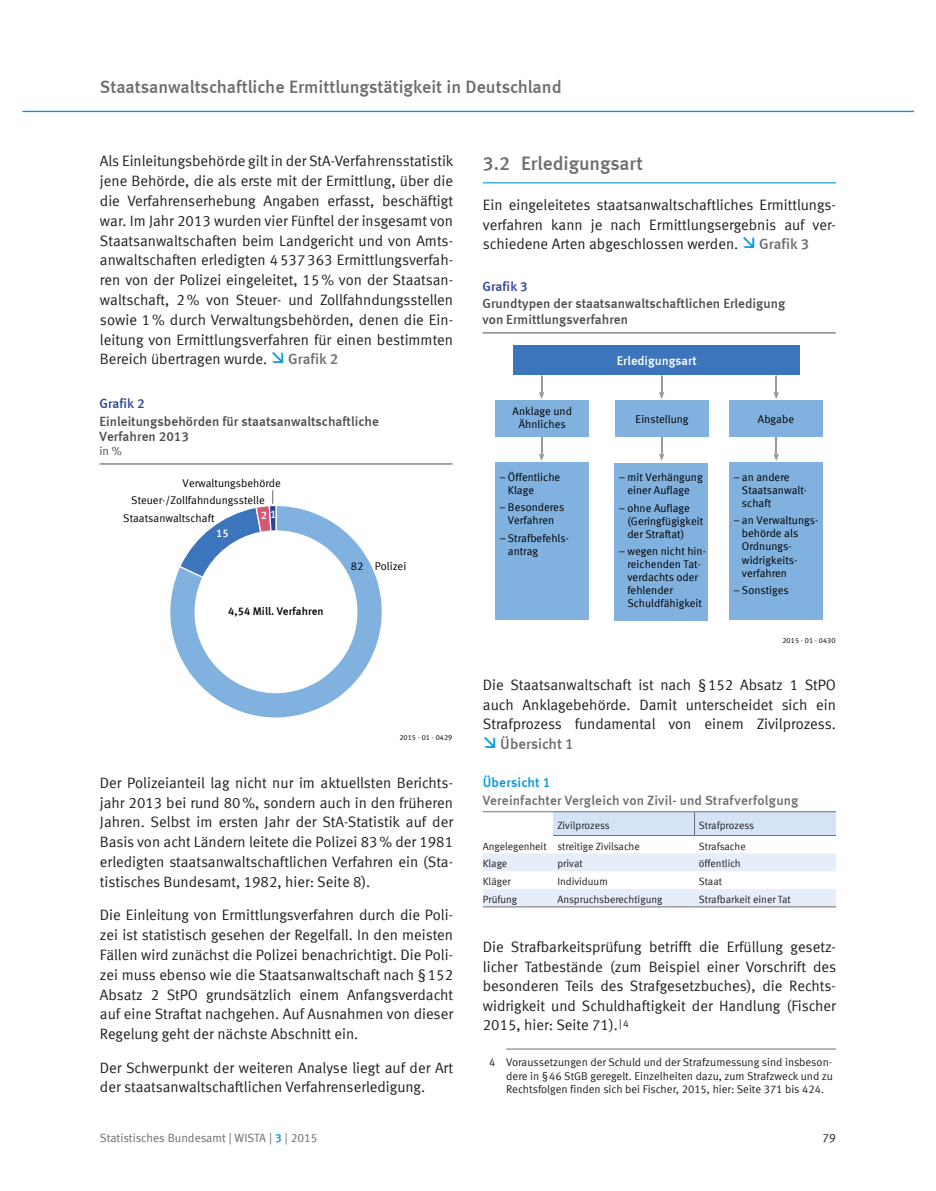
<style>
.page{position:relative;width:936px;height:1191px;background:#fff}
.page>*{position:absolute;margin:0;border:0;box-sizing:border-box;transform-origin:0 0}
._03_Überschrift_13Pt{font:19.5px "Meta Medium LF";color:#6c6d70}
.t1{font:18px "Meta Medium LF";color:#6c6d70}
._05_Text_10Pt_13Pt_E{font:15px/19.8px "Meta Normal LF";color:#231f20;text-align:justify}
._05_Text_10Pt_13Pt_E-2{font:15px "Meta Medium LF";color:#6c6d70}
._07_Überschrift_9pt{font:13.5px "Meta Medium LF";letter-spacing:.005em;color:#6c6d70}
._07_Überschrift_9pt-2{font:13.5px "Meta Medium LF";letter-spacing:.005em;color:#0097db}
.t2{font:700 13.35px/17.4px "Meta Normal LF";color:#4c4c4c}
.t3{font:700 12.75px "Meta Normal LF";color:#fff}
.t4{font:12px "Meta Normal LF";color:#6c6d70}
.t5{font:12px "Meta Normal LF";color:#231f20}
.t6{font:11.85px "Meta Normal LF";color:#4c4c4c}
._12_Fußnotentext{font:11.25px/13.5px "Meta Normal LF";color:#231f20;text-align:justify}
.t7{font:11.1px/13px "Meta Normal LF";color:#000}
.t8{font:700 11.1px "Meta Normal LF";letter-spacing:.005em;color:#000}
.t9{font:700 11.1px "Meta Normal LF";color:#fff}
._02_Tab_Vorspalte_E0{font:10.5px "Meta Normal LF";color:#231f20}
._06_TabTextKopf{font:10.5px "Meta Normal LF";letter-spacing:-.005em;color:#231f20}
.t10{font:7.35px "Meta Normal LF";color:#000}
.s1{color:#2b429a}
.s2{font-family:"Meta Medium LF";color:#0097db}
</style>
<div class="page">
<hr style="left:483px;top:182px;width:353px;height:1px;background:#0097db">
<hr style="left:506px;top:1048px;width:330px;height:1px;background:#6c6d70">
<hr style="left:99px;top:463px;width:353px;height:1px;background:#4c4c4c">
<svg style="left:172px;top:490px;width:210px;height:228px"></svg>
<hr style="left:482px;top:332px;width:353px;height:1px;background:#4c4c4c">
<div style="left:513px;top:345px;width:287px;height:30px;background:#3c75bb"></div>
<div style="left:495px;top:400px;width:94px;height:37px;background:#80b1df"></div>
<svg style="left:659px;top:375px;width:5px;height:24px"></svg>
<svg style="left:773px;top:375px;width:5px;height:24px"></svg>
<svg style="left:539px;top:375px;width:5px;height:24px"></svg>
<div style="left:615px;top:400px;width:93px;height:37px;background:#80b1df"></div>
<div style="left:729px;top:400px;width:93px;height:37px;background:#80b1df"></div>
<svg style="left:659px;top:437px;width:5px;height:24px"></svg>
<svg style="left:773px;top:437px;width:5px;height:24px"></svg>
<svg style="left:539px;top:437px;width:5px;height:24px"></svg>
<div style="left:495px;top:462px;width:93px;height:158px;background:#80b1df"></div>
<div style="left:614px;top:463px;width:94px;height:157px;background:#80b1df"></div>
<div style="left:729px;top:462px;width:93px;height:158px;background:#80b1df"></div>
<svg style="left:483px;top:853px;width:353px;height:53px"></svg>
<hr style="left:553px;top:835px;width:141px;height:1px;background:#6c6d70">
<hr style="left:483px;top:811px;width:70px;height:1px;background:#6c6d70">
<svg style="left:553px;top:811px;width:283px;height:24px;background:#cfdeef"></svg>
<hr style="left:694px;top:835px;width:142px;height:1px;background:#6c6d70">
<hr style="left:483px;top:906px;width:70px;height:1px;background:#6c6d70">
<hr style="left:553px;top:906px;width:141px;height:1px;background:#6c6d70">
<hr style="left:694px;top:906px;width:142px;height:1px;background:#6c6d70">
<hr style="left:22px;top:111px;width:891px;height:1px;background:#0097db">
<p class="t1" style="left:100px;top:76px;width:463px">Staatsanwaltschaftliche Ermittlungstätigkeit in Deutschland</p>
<p class="_05_Text_10Pt_13Pt_E" style="left:100px;top:151px;width:355px">Als Einleitungsbehörde gilt in der StA-Verfahrensstatistik jene Behörde, die als erste mit der Ermittlung, über die die Verfahrenserhebung Angaben erfasst, beschäftigt war. Im Jahr 2013 wurden vier Fünftel der insgesamt von Staatsanwaltschaften beim Landgericht und von Amts&shy;anwaltschaften erledigten 4537363 Ermittlungsverfah&shy;ren von der Polizei eingeleitet, 15% von der Staatsan&shy;waltschaft, 2% von Steuer- und Zollfahndungsstellen sowie 1% durch Verwaltungsbehörden, denen die Ein&shy;leitung von Ermittlungsverfahren für einen bestimmten Bereich übertragen wurde.</p>
<p class="_05_Text_10Pt_13Pt_E-2" style="left:288px;top:350px;width:51px">Grafik 2</p>
<p class="t2" style="left:99px;top:394px;width:281px"><span class="s1">Grafik 2<br></span>Einleitungsbehörden für staatsanwaltschaftliche</p>
<p class="t2" style="left:99px;top:427px;width:91px">Verfahren 2013</p>
<p class="t6" style="left:99px;top:444px;width:24px">in %</p>
<p class="t7" style="left:183px;top:476px;width:100px">Verwaltungsbehörde</p>
<p class="t7" style="left:131px;top:494px;width:135px">Steuer-/Zollfahndungsstelle</p>
<p class="t7" style="left:123px;top:511px;width:93px">Staatsanwaltschaft</p>
<p class="t9" style="left:216px;top:526px;width:14px">15</p>
<p class="t9" style="left:261px;top:508px;width:17px">2 1</p>
<p class="t8" style="left:228px;top:604px;width:97px">4,54 Mill. Verfahren</p>
<p class="t7" style="left:351px;top:560px;width:57px">82 Polizei</p>
<p class="t10" style="left:399px;top:733px;width:54px">2015 - 01 - 0429</p>
<p class="_05_Text_10Pt_13Pt_E" style="left:100px;top:772px;width:354px">Der Polizeianteil lag nicht nur im aktuellsten Berichts&shy;jahr 2013 bei rund 80%, sondern auch in den früheren Jahren. Selbst im ersten Jahr der StA-Statistik auf der Basis von acht Ländern leitete die Polizei 83% der 1981 erledigten staatsanwaltschaftlichen Verfahren ein (Sta&shy;tistisches Bundesamt, 1982, hier: Seite 8).</p>
<p class="_05_Text_10Pt_13Pt_E" style="left:100px;top:905px;width:355px">Die Einleitung von Ermittlungsverfahren durch die Poli&shy;zei ist statistisch gesehen der Regelfall. In den meisten Fällen wird zunächst die Polizei benachrichtigt. Die Poli&shy;zei muss ebenso wie die Staatsanwaltschaft nach §152<br>Absatz 2 StPO grundsätzlich einem Anfangsverdacht auf eine Straftat nachgehen. Auf Ausnahmen von dieser Regelung geht der nächste Abschnitt ein.</p>
<p class="_05_Text_10Pt_13Pt_E" style="left:100px;top:1057px;width:355px">Der Schwerpunkt der weiteren Analyse liegt auf der Art der staatsanwaltschaftlichen Verfahrenserledigung.</p>
<p class="_03_Überschrift_13Pt" style="left:483px;top:151px;width:161px">3.2 Erledigungsart</p>
<p class="_05_Text_10Pt_13Pt_E" style="left:483px;top:195px;width:354px">Ein eingeleitetes staatsanwaltschaftliches Ermittlungs&shy;verfahren kann je nach Ermittlungsergebnis auf ver&shy;schiedene Arten abgeschlossen werden.</p>
<p class="_05_Text_10Pt_13Pt_E-2" style="left:759px;top:235px;width:51px">Grafik 3</p>
<p class="t2" style="left:482px;top:277px;width:304px"><span class="s1">Grafik 3<br></span>Grundtypen der staatsanwaltschaftlichen Erledigung</p>
<p class="t2" style="left:482px;top:310px;width:147px">von Ermittlungsverfahren</p>
<p class="t3" style="left:617px;top:353px;width:81px">Erledigungsart</p>
<p class="t7" style="left:512px;top:404px;width:61px;text-align:center">Anklage und<br>Ähnliches</p>
<p class="t7" style="left:635px;top:413px;width:54px">Einstellung</p>
<p class="t7" style="left:757px;top:413px;width:38px">Abgabe</p>
<p class="t7" style="left:508px;top:470px;width:54px;text-indent:-8px">– Öffentliche<br>Klage</p>
<p class="t7" style="left:499px;top:500px;width:66px;text-align:center">– Besonderes<br>Verfahren</p>
<p class="t7" style="left:508px;top:531px;width:63px;text-indent:-8px">– Strafbefehls&shy;antrag</p>
<p class="t7" style="left:619px;top:470px;width:85px;text-align:center">– mit Verhängung einer Auflage</p>
<p class="t7" style="left:627px;top:501px;width:77px;text-indent:-8px">– ohne Auflage (Geringfügigkeit der Straftat)</p>
<p class="t7" style="left:627px;top:544px;width:80px;text-indent:-8px">– wegen nicht hin&shy;reichenden Tat&shy;verdachts oder fehlender<br>Schuldfähigkeit</p>
<p class="t7" style="left:742px;top:470px;width:67px;text-indent:-8px">– an andere<br>Staatsanwalt&shy;schaft</p>
<p class="t7" style="left:742px;top:514px;width:78px;text-indent:-8px">– an Verwaltungs&shy;behörde als<br>Ordnungs&shy;widrigkeits&shy;verfahren</p>
<p class="t7" style="left:733px;top:583px;width:57px">– Sonstiges</p>
<p class="t10" style="left:782px;top:635px;width:55px">2015 - 01 - 0430</p>
<p class="_05_Text_10Pt_13Pt_E" style="left:483px;top:675px;width:354px">Die Staatsanwaltschaft ist nach §152 Absatz 1 StPO</p>
<p class="_05_Text_10Pt_13Pt_E" style="left:483px;top:694px;width:354px">auch Anklagebehörde. Damit unterscheidet sich ein</p>
<p class="_05_Text_10Pt_13Pt_E" style="left:483px;top:714px;width:354px">Strafprozess fundamental von einem Zivilprozess.</p>
<p class="_05_Text_10Pt_13Pt_E-2" style="left:500px;top:735px;width:75px">Übersicht 1</p>
<p class="_07_Überschrift_9pt-2" style="left:483px;top:774px;width:69px">Übersicht 1</p>
<p class="_07_Überschrift_9pt" style="left:483px;top:793px;width:317px">Vereinfachter Vergleich von Zivil- und Strafverfolgung</p>
<p class="_06_TabTextKopf" style="left:557px;top:819px;width:54px">Zivilprozess</p>
<p class="_06_TabTextKopf" style="left:698px;top:819px;width:57px">Strafprozess</p>
<p class="_02_Tab_Vorspalte_E0" style="left:483px;top:840px;width:65px">Angelegenheit</p>
<p class="_02_Tab_Vorspalte_E0" style="left:557px;top:840px;width:84px">streitige Zivilsache</p>
<p class="_02_Tab_Vorspalte_E0" style="left:698px;top:840px;width:48px">Strafsache</p>
<p class="_02_Tab_Vorspalte_E0" style="left:483px;top:857px;width:26px">Klage</p>
<p class="_02_Tab_Vorspalte_E0" style="left:557px;top:857px;width:27px">privat</p>
<p class="_02_Tab_Vorspalte_E0" style="left:698px;top:857px;width:43px">öffentlich</p>
<p class="_02_Tab_Vorspalte_E0" style="left:483px;top:875px;width:29px">Kläger</p>
<p class="_02_Tab_Vorspalte_E0" style="left:557px;top:875px;width:52px">Individuum</p>
<p class="_02_Tab_Vorspalte_E0" style="left:698px;top:875px;width:25px">Staat</p>
<p class="_02_Tab_Vorspalte_E0" style="left:483px;top:893px;width:36px">Prüfung</p>
<p class="_02_Tab_Vorspalte_E0" style="left:557px;top:893px;width:106px">Anspruchsberechtigung</p>
<p class="_02_Tab_Vorspalte_E0" style="left:698px;top:893px;width:93px">Strafbarkeit einer Tat</p>
<p class="_05_Text_10Pt_13Pt_E" style="left:483px;top:937px;width:355px">Die Strafbarkeitsprüfung betrifft die Erfüllung gesetz&shy;licher Tatbestände (zum Beispiel einer Vorschrift des besonderen Teils des Strafgesetzbuches), die Rechts&shy;widrigkeit und Schuldhaftigkeit der Handlung (Fischer 2015, hier: Seite 71).<sup>|4</sup></p>
<p class="_12_Fußnotentext" style="left:506px;top:1055px;width:328px;text-indent:-17px">4 Voraussetzungen der Schuld und der Strafzumessung sind insbeson&shy;dere in §46 StGB geregelt. Einzelheiten dazu, zum Strafzweck und zu Rechtsfolgen finden sich bei Fischer, 2015, hier: Seite 371 bis 424.</p>
<p class="t4" style="left:100px;top:1130px;width:219px">Statistisches Bundesamt | WISTA | <span class="s2">3</span> | 2015</p>
<p class="t5" style="left:822px;top:1130px;width:15px">79</p>
</div>
